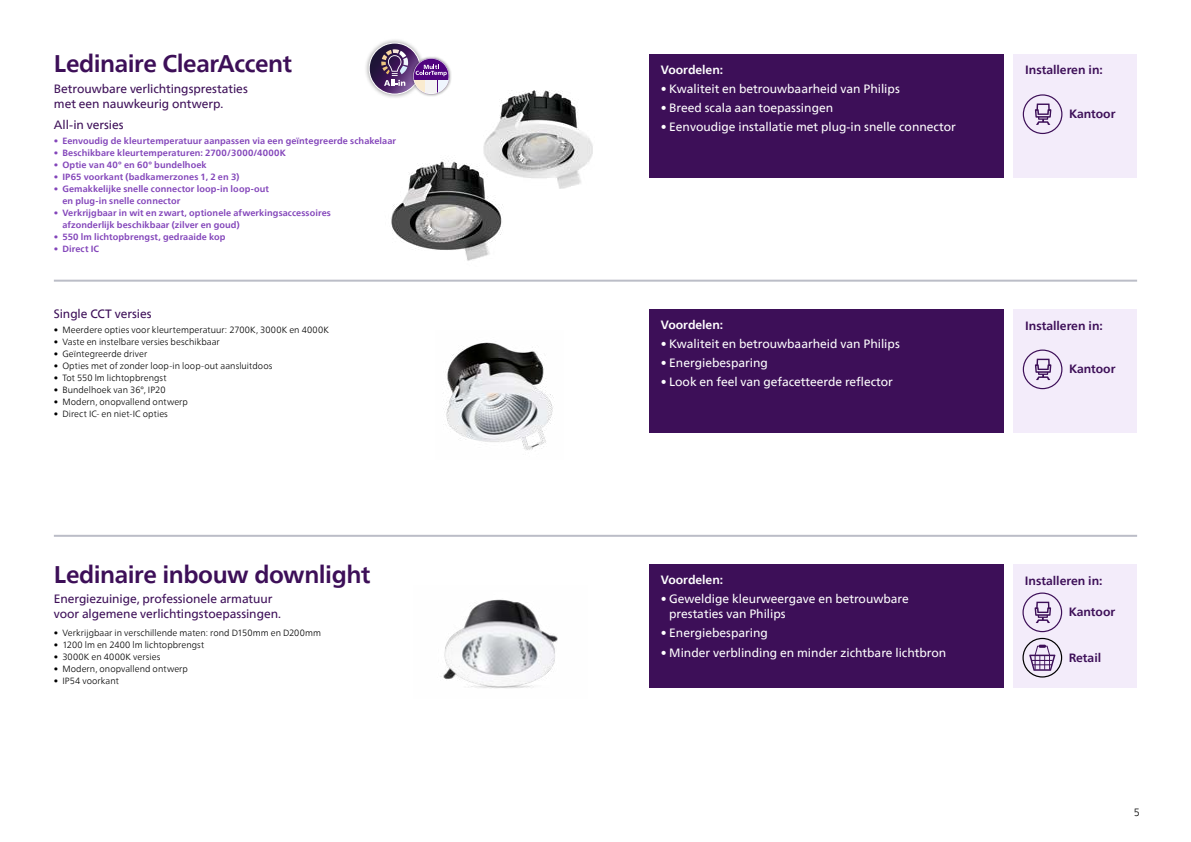
<style>
.page{position:relative;width:1191px;height:842px;background:#fff}
.page>*{position:absolute;margin:0;border:0;box-sizing:border-box;transform-origin:0 0}
.t1{font:700 24px "Neue Frutiger World";letter-spacing:-.02em;color:#3d0f58}
.t2{font:12px/15px "Neue Frutiger World";color:#fff}
.t3{font:12px/15px "Neue Frutiger World";letter-spacing:-.005em;color:#3d0f58}
.t4{font:700 12px "Neue Frutiger World";color:#3d0f58}
.t5{font:700 12px "Neue Frutiger World";letter-spacing:-.005em;color:#fff}
.t6{font:300 10.5px "Neue Frutiger World";color:#000}
.t7{font:300 9px "Neue Frutiger World";letter-spacing:.005em;color:#000}
.t8{font:700 9px/12px "Neue Frutiger World";letter-spacing:.01em;color:#8345ba}
</style>
<div class="page">
<img style="left:391px;top:161px;width:112px;height:100px">
<img style="left:468px;top:90px;width:125px;height:99px">
<img style="left:443px;top:342px;width:111px;height:108px">
<img style="left:443px;top:599px;width:115px;height:90px">
<div style="left:364px;top:38px;width:61px;height:61px;background:#000;opacity:.4"></div>
<div style="left:411px;top:55px;width:40px;height:41px;background:#000;opacity:.4"></div>
<svg style="left:369px;top:43px;width:80px;height:52px"></svg>
<hr style="left:54px;top:535px;width:1083px;height:2px;background:#bbbdc7">
<hr style="left:54px;top:280px;width:1083px;height:2px;background:#bbbdc7">
<div style="left:649px;top:54px;width:354px;height:123px;background:#3d0f58"></div>
<div style="left:649px;top:309px;width:354px;height:123px;background:#3d0f58"></div>
<div style="left:1013px;top:54px;width:124px;height:123px;background:#f3ecfa"></div>
<svg style="left:1035px;top:103px;width:16px;height:22px"></svg>
<div style="left:1022px;top:94px;width:40px;height:40px;border:1px solid #3d0f58;border-radius:50%"></div>
<div style="left:1013px;top:309px;width:124px;height:123px;background:#f3ecfa"></div>
<svg style="left:1035px;top:359px;width:16px;height:21px"></svg>
<div style="left:1022px;top:349px;width:40px;height:40px;border:1px solid #3d0f58;border-radius:50%"></div>
<div style="left:649px;top:564px;width:354px;height:123px;background:#3d0f58"></div>
<div style="left:1013px;top:564px;width:123px;height:123px;background:#f3ecfa"></div>
<svg style="left:1034px;top:602px;width:17px;height:21px"></svg>
<div style="left:1022px;top:592px;width:40px;height:40px;border:1px solid #3d0f58;border-radius:50%"></div>
<svg style="left:1029px;top:645px;width:26px;height:26px"></svg>
<div style="left:1022px;top:638px;width:40px;height:39px;border:1px solid #000;border-radius:50%"></div>
<h1 class="t1" style="left:54px;top:43px;width:240px">Ledinaire ClearAccent</h1>
<h2 class="t3" style="left:54px;top:82px;width:195px">Betrouwbare verlichtingsprestaties met een nauwkeurig ontwerp.</h2>
<h2 class="t3" style="left:54px;top:117px;width:71px">All-in versies</h2>
<p class="t8" style="left:54px;top:134px;width:344px">• Eenvoudig de kleurtemperatuur aanpassen via een geïntegreerde schakelaar</p>
<p class="t8" style="left:54px;top:146px;width:233px">• Beschikbare kleurtemperaturen: 2700/3000/4000K</p>
<p class="t8" style="left:54px;top:158px;width:154px">• Optie van 40° en 60° bundelhoek</p>
<p class="t8" style="left:54px;top:170px;width:187px">• IP65 voorkant (badkamerzones 1, 2 en 3)</p>
<p class="t8" style="left:62px;top:182px;width:208px;text-indent:-9px">• Gemakkelijke snelle connector loop-in loop-out en plug-in snelle connector</p>
<p class="t8" style="left:62px;top:206px;width:270px;text-indent:-9px">• Verkrijgbaar in wit en zwart, optionele afwerkingsaccessoires afzonderlijk beschikbaar (zilver en goud)</p>
<p class="t8" style="left:54px;top:230px;width:173px">• 550 lm lichtopbrengst, gedraaide kop</p>
<p class="t8" style="left:54px;top:242px;width:47px">• Direct IC</p>
<h2 class="t3" style="left:54px;top:307px;width:99px">Single CCT versies</h2>
<p class="t7" style="left:54px;top:323px;width:276px">• Meerdere opties voor kleurtemperatuur: 2700K, 3000K en 4000K</p>
<p class="t7" style="left:54px;top:335px;width:167px">• Vaste en instelbare versies beschikbaar</p>
<p class="t7" style="left:54px;top:347px;width:95px">• Geïntegreerde driver</p>
<p class="t7" style="left:54px;top:359px;width:220px">• Opties met of zonder loop-in loop-out aansluitdoos</p>
<p class="t7" style="left:54px;top:371px;width:114px">• Tot 550 lm lichtopbrengst</p>
<p class="t7" style="left:54px;top:383px;width:113px">• Bundelhoek van 36°, IP20</p>
<p class="t7" style="left:54px;top:395px;width:136px">• Modern, onopvallend ontwerp</p>
<p class="t7" style="left:54px;top:407px;width:116px">• Direct IC- en niet-IC opties</p>
<h1 class="t1" style="left:54px;top:553px;width:318px">Ledinaire inbouw downlight</h1>
<h2 class="t3" style="left:54px;top:592px;width:229px">Energiezuinige, professionele armatuur voor algemene verlichtingstoepassingen.</h2>
<p class="t7" style="left:54px;top:626px;width:269px">• Verkrijgbaar in verschillende maten: rond D150mm en D200mm</p>
<p class="t7" style="left:54px;top:638px;width:152px">• 1200 lm en 2400 lm lichtopbrengst</p>
<p class="t7" style="left:54px;top:650px;width:108px">• 3000K en 4000K versies</p>
<p class="t7" style="left:54px;top:662px;width:136px">• Modern, onopvallend ontwerp</p>
<p class="t7" style="left:54px;top:674px;width:67px">• IP54 voorkant</p>
<h2 class="t5" style="left:660px;top:59px;width:64px">Voordelen:</h2>
<h2 class="t2" style="left:660px;top:81px;width:241px">• Kwaliteit en betrouwbaarheid van Philips</h2>
<h2 class="t2" style="left:660px;top:101px;width:174px">• Breed scala aan toepassingen</h2>
<h2 class="t2" style="left:660px;top:120px;width:296px">• Eenvoudige installatie met plug-in snelle connector</h2>
<h2 class="t4" style="left:1025px;top:60px;width:79px">Installeren in:</h2>
<h2 class="t4" style="left:1069px;top:103px;width:48px">Kantoor</h2>
<h2 class="t5" style="left:660px;top:314px;width:64px">Voordelen:</h2>
<h2 class="t2" style="left:660px;top:336px;width:241px">• Kwaliteit en betrouwbaarheid van Philips</h2>
<h2 class="t2" style="left:660px;top:356px;width:109px">• Energiebesparing</h2>
<h2 class="t2" style="left:660px;top:375px;width:234px">• Look en feel van gefacetteerde reflector</h2>
<h2 class="t4" style="left:1025px;top:315px;width:79px">Installeren in:</h2>
<h2 class="t4" style="left:1069px;top:358px;width:48px">Kantoor</h2>
<h2 class="t5" style="left:660px;top:569px;width:64px">Voordelen:</h2>
<h2 class="t2" style="left:669px;top:592px;width:241px;text-indent:-9px">• Geweldige kleurweergave en betrouwbare prestaties van Philips</h2>
<h2 class="t2" style="left:660px;top:626px;width:109px">• Energiebesparing</h2>
<h2 class="t2" style="left:660px;top:645px;width:287px">• Minder verblinding en minder zichtbare lichtbron</h2>
<h2 class="t4" style="left:1024px;top:570px;width:79px">Installeren in:</h2>
<h2 class="t4" style="left:1068px;top:601px;width:48px">Kantoor</h2>
<h2 class="t4" style="left:1068px;top:647px;width:34px">Retail</h2>
<p class="t6" style="left:1134px;top:804px;width:8px">5</p>
</div>
